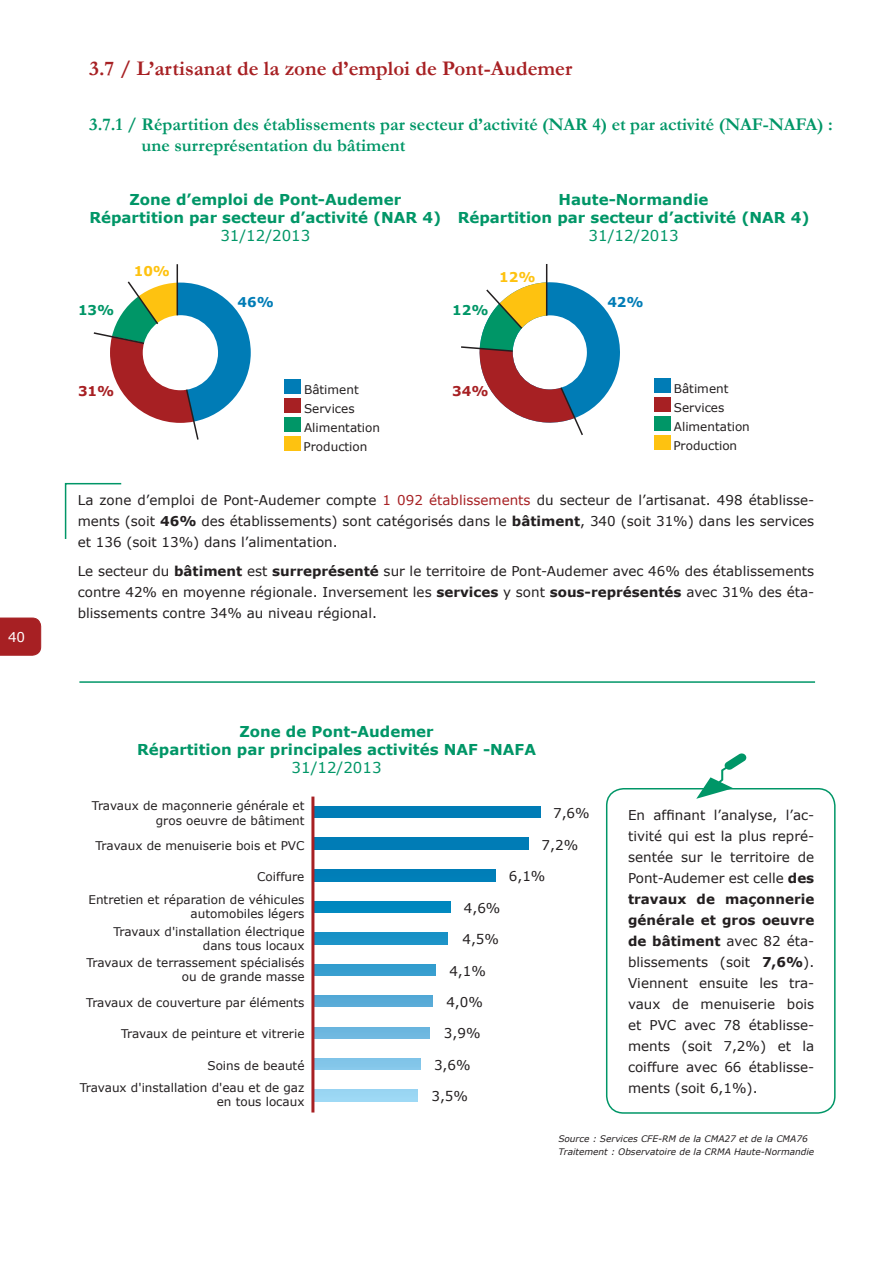
<style>
.page{position:relative;width:893px;height:1263px;background:#fff}
.page>*{position:absolute;margin:0;border:0;box-sizing:border-box;transform-origin:0 0}
.t1{font:700 21px "Garamond";color:#a72023}
.t2{font:700 18px "Garamond";color:#009667}
.t3{font:700 15px/18px "Verdana";color:#009667;text-align:center}
.t4{font:15px "Verdana";color:#009667}
.t5{font:13.5px/21px "Verdana";color:#231f20;text-align:justify}
.t6{font:700 13.5px "Verdana";color:#007cb6}
.t7{font:700 13.5px "Verdana";color:#a72023}
.t8{font:700 13.5px "Verdana";color:#009667}
.t9{font:700 13.5px "Verdana";color:#fec210}
.t10{font:13.5px "Verdana";color:#fff}
.t11{font:12px/14.4px "Verdana";color:#231f20;text-align:right}
.t12{font:italic 9px/13.5px "Verdana";color:#231f20}
.s1{color:#a72023}
.s2{font-weight:700}
</style>
<div class="page">
<div style="left:0;top:618px;width:41px;height:38px;background:#a72023"></div>
<div style="left:284px;top:398px;width:17px;height:15px;background:#a72023"></div>
<div style="left:284px;top:417px;width:17px;height:15px;background:#009667"></div>
<div style="left:284px;top:436px;width:17px;height:15px;background:#fec210"></div>
<div style="left:284px;top:379px;width:17px;height:15px;background:#007cb6"></div>
<div style="left:654px;top:397px;width:17px;height:15px;background:#a72023"></div>
<div style="left:654px;top:416px;width:17px;height:15px;background:#009667"></div>
<div style="left:654px;top:435px;width:17px;height:15px;background:#fec210"></div>
<div style="left:654px;top:378px;width:17px;height:15px;background:#007cb6"></div>
<hr style="left:546px;top:264px;width:1px;height:52px;background:#231f20">
<svg style="left:461px;top:281px;width:159px;height:154px"></svg>
<svg style="left:64px;top:482px;width:58px;height:57px"></svg>
<hr style="left:79px;top:681px;width:736px;height:2px;background:#009667">
<div style="left:313px;top:806px;width:227px;height:12px;background:#007cb6"></div>
<div style="left:313px;top:838px;width:215px;height:11px;background:#007cb6"></div>
<div style="left:313px;top:870px;width:182px;height:11px;background:#007eb8"></div>
<div style="left:313px;top:901px;width:137px;height:11px;background:#0087bf"></div>
<div style="left:313px;top:933px;width:134px;height:11px;background:#1992c7"></div>
<div style="left:313px;top:964px;width:122px;height:11px;background:#349dce"></div>
<div style="left:313px;top:995px;width:119px;height:12px;background:#57aad6"></div>
<div style="left:313px;top:1027px;width:116px;height:11px;background:#6cb7e0"></div>
<div style="left:313px;top:1058px;width:108px;height:12px;background:#83c5e9"></div>
<div style="left:313px;top:1090px;width:105px;height:11px;background:#9bd7f3"></div>
<hr style="left:311px;top:796px;width:3px;height:316px;background:#a72023">
<div style="left:606px;top:788px;width:230px;height:326px;border:2px solid #009667;border-radius:17px"></div>
<svg style="left:696px;top:753px;width:51px;height:46px"></svg>
<hr style="left:177px;top:264px;width:1px;height:51px;background:#231f20">
<svg style="left:93px;top:280px;width:158px;height:160px"></svg>
<p class="t10" style="left:8px;top:628px;width:19px">40</p>
<h1 class="t1" style="left:89px;top:56px;width:485px">3.7 / L’artisanat de la zone d’emploi de Pont-Audemer</h1>
<h2 class="t2" style="left:89px;top:113px;width:474px">3.7.1 / Répartition des établissements par secteur d’activité (NAR</h2>
<h2 class="t2" style="left:592px;top:113px;width:242px">4) et par activité (NAF-NAFA) :</h2>
<h2 class="t2" style="left:142px;top:135px;width:265px">une surreprésentation du bâtiment</h2>
<p class="t3" style="left:458px;top:190px;width:353px">Haute-Normandie<br>Répartition par secteur d’activité (NAR 4)</p>
<p class="t4" style="left:589px;top:226px;width:91px">31/12/2013</p>
<p class="t3" style="left:89px;top:190px;width:353px">Zone d’emploi de Pont-Audemer<br>Répartition par secteur d’activité (NAR 4)</p>
<p class="t4" style="left:220px;top:226px;width:91px">31/12/2013</p>
<p class="t8" style="left:78px;top:302px;width:38px">13%</p>
<p class="t9" style="left:134px;top:263px;width:38px">10%</p>
<p class="t7" style="left:78px;top:382px;width:38px">31%</p>
<p class="t6" style="left:238px;top:293px;width:38px">46%</p>
<p class="t11" style="left:304px;top:379px;width:56px;line-height:19px;text-align:left">Bâtiment<br>Services</p>
<p class="t11" style="left:304px;top:420px;width:78px">Alimentation</p>
<p class="t11" style="left:304px;top:439px;width:65px">Production</p>
<p class="t8" style="left:452px;top:301px;width:38px">12%</p>
<p class="t9" style="left:499px;top:268px;width:38px">12%</p>
<p class="t7" style="left:452px;top:382px;width:38px">34%</p>
<p class="t6" style="left:607px;top:293px;width:38px">42%</p>
<p class="t11" style="left:674px;top:378px;width:56px;line-height:19px;text-align:left">Bâtiment<br>Services</p>
<p class="t11" style="left:674px;top:419px;width:78px">Alimentation</p>
<p class="t11" style="left:673px;top:438px;width:65px">Production</p>
<p class="t5" style="left:78px;top:489px;width:738px">La zone d’emploi de Pont-Audemer compte <span class="s1">1 092 établissements</span> du secteur de l’artisanat. 498 établisse&shy;ments (soit <span class="s2">46%</span> des établissements) sont catégorisés dans le <span class="s2">bâtiment</span>, 340 (soit 31%) dans les services et 136 (soit 13%) dans l’alimentation.</p>
<p class="t5" style="left:78px;top:560px;width:738px">Le secteur du <span class="s2">bâtiment</span> est <span class="s2">surreprésenté</span> sur le territoire de Pont-Audemer avec 46% des établissements contre 42% en moyenne régionale. Inversement les <span class="s2">services</span> y sont <span class="s2">sous-représentés</span> avec 31% des éta&shy;blissements contre 34% au niveau régional.</p>
<p class="t3" style="left:137px;top:722px;width:400px">Zone de Pont-Audemer<br>Répartition par principales activités NAF -NAFA</p>
<p class="t4" style="left:292px;top:758px;width:91px">31/12/2013</p>
<p class="t11" style="left:92px;top:799px;width:214px">Travaux de maçonnerie générale et gros oeuvre de bâtiment</p>
<p class="t5" style="left:553px;top:803px;width:38px">7,6%</p>
<p class="t5" style="left:542px;top:834px;width:38px">7,2%</p>
<p class="t5" style="left:509px;top:866px;width:38px">6,1%</p>
<p class="t5" style="left:464px;top:897px;width:38px">4,6%</p>
<p class="t5" style="left:462px;top:929px;width:38px">4,5%</p>
<p class="t5" style="left:449px;top:960px;width:38px">4,1%</p>
<p class="t5" style="left:446px;top:992px;width:38px">4,0%</p>
<p class="t5" style="left:444px;top:1023px;width:38px">3,9%</p>
<p class="t5" style="left:434px;top:1055px;width:38px">3,6%</p>
<p class="t5" style="left:431px;top:1086px;width:38px">3,5%</p>
<p class="t11" style="left:95px;top:838px;width:211px">Travaux de menuiserie bois et PVC</p>
<p class="t11" style="left:257px;top:870px;width:49px">Coiffure</p>
<p class="t11" style="left:88px;top:892px;width:217px">Entretien et réparation de véhicules automobiles légers</p>
<p class="t11" style="left:113px;top:924px;width:193px">Travaux d'installation électrique dans tous locaux</p>
<p class="t11" style="left:86px;top:955px;width:220px">Travaux de terrassement spécialisés ou de grande masse</p>
<p class="t11" style="left:86px;top:995px;width:220px">Travaux de couverture par éléments</p>
<p class="t11" style="left:121px;top:1027px;width:185px">Travaux de peinture et vitrerie</p>
<p class="t11" style="left:207px;top:1058px;width:99px">Soins de beauté</p>
<p class="t11" style="left:80px;top:1081px;width:226px">Travaux d'installation d'eau et de gaz en tous locaux</p>
<p class="t5" style="left:628px;top:804px;width:188px">En affinant l’analyse, l’ac&shy;tivité qui est la plus repré&shy;sentée sur le territoire de Pont-Audemer est celle <span class="s2">des travaux de maçonnerie générale et gros oeuvre de bâtiment</span> avec 82 éta&shy;blissements (soit <span class="s2">7,6%</span>).<br>Viennent ensuite les tra&shy;vaux de menuiserie bois et PVC avec 78 établisse&shy;ments (soit 7,2%) et la coiffure avec 66 établisse&shy;ments (soit 6,1%).</p>
<p class="t12" style="left:558px;top:1131px;width:257px">Source : Services CFE-RM de la CMA27 et de la CMA76<br>Traitement : Observatoire de la CRMA Haute-Normandie</p>
</div>
